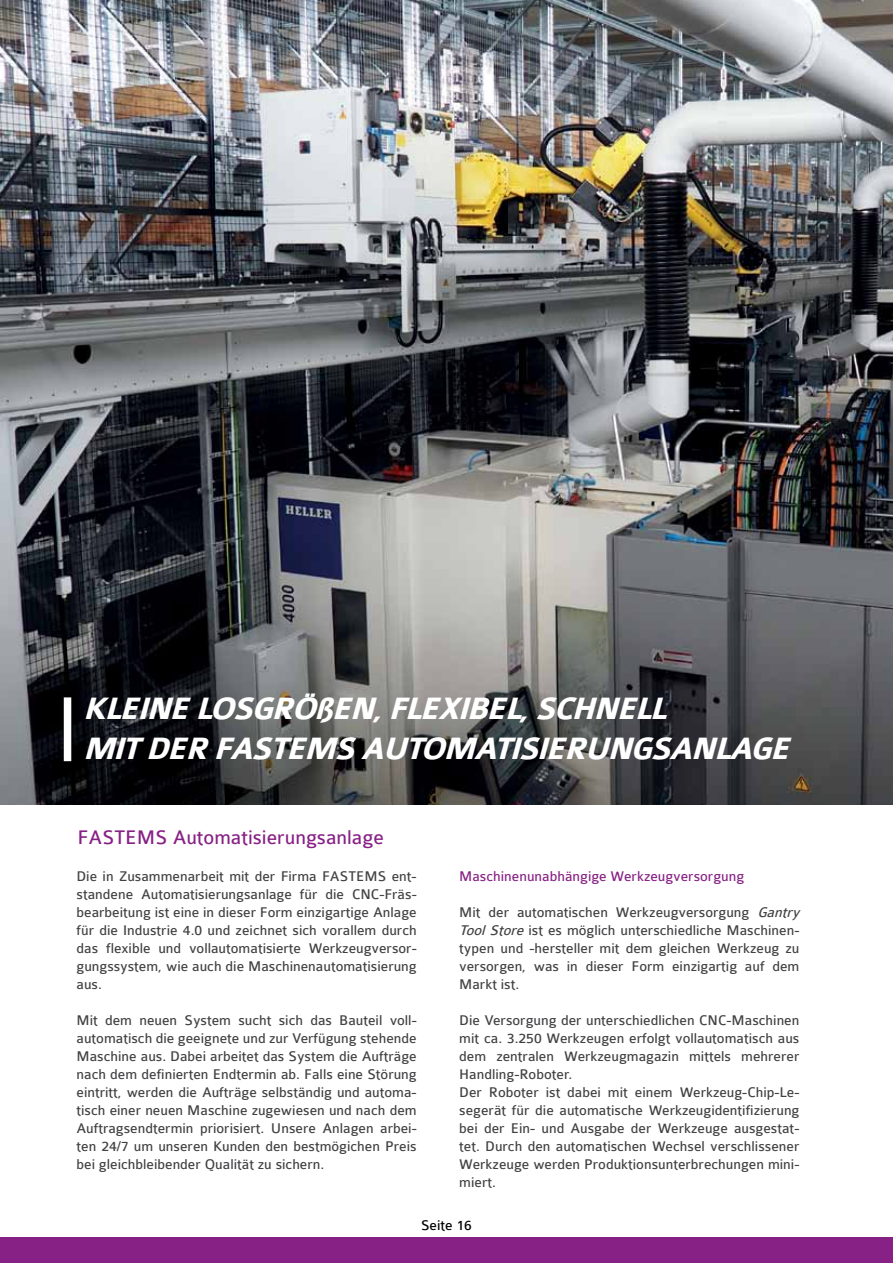
<style>
.page{position:relative;width:893px;height:1263px;background:#fff}
.page>*{position:absolute;margin:0;border:0;box-sizing:border-box;transform-origin:0 0}
.t1{font:italic 700 33px/39.6px "Colaborate";color:#fff}
.t2{font:21px "Colaborate";color:#872185}
.t3{font:15px/18px "Colaborate";color:#414042;text-align:justify}
.t4{font:15px "Colaborate";color:#872185}
.t5{font:15px "Colaborate";color:#000}
.s1{font-style:italic}
</style>
<div class="page">
<img style="left:0;top:0;width:893px;height:805px">
<div style="left:0;top:1237px;width:893px;height:26px;background:#872185"></div>
<div style="left:64px;top:697px;width:7px;height:64px;background:#fff"></div>
<h1 class="t1" style="left:83px;top:690px;width:718px">KLEINELOSGRÖßEN,FLEXIBEL,SCHNELL<br>MITDERFASTEMSAUTOMATISIERUNGSANLAGE</h1>
<h2 class="t2" style="left:78px;top:827px;width:308px">FASTEMS Automatisierungsanlage</h2>
<p class="t3" style="left:77px;top:867px;width:342px">Die in Zusammenarbeit mit der Firma FASTEMS ent&shy;standene Automatisierungsanlage für die CNC-Fräs&shy;bearbeitung ist eine in dieser Form einzigartige Anlage für die Industrie 4.0 und zeichnet sich vorallem durch das flexible und vollautomatisierte Werkzeugversor&shy;gungssystem, wie auch die Maschinenautomatisierung aus.</p>
<p class="t3" style="left:77px;top:1011px;width:342px">Mit dem neuen System sucht sich das Bauteil voll&shy;automatisch die geeignete und zur Verfügung stehende Maschine aus. Dabei arbeitet das System die Aufträge nach dem definierten Endtermin ab. Falls eine Störung eintritt, werden die Aufträge selbständig und automa&shy;tisch einer neuen Maschine zugewiesen und nach dem Auftragsendtermin priorisiert. Unsere Anlagen arbei&shy;ten 24/7 um unseren Kunden den bestmögichen Preis bei gleichbleibender Qualität zu sichern.</p>
<p class="t4" style="left:459px;top:868px;width:286px">Maschinenunabhängige Werkzeugversorgung</p>
<p class="t3" style="left:459px;top:903px;width:346px;text-align:left">Mit der automatischen Werkzeugversorgung <span class="s1">Gantry ToolStore</span>ist es möglich unterschiedliche Maschinen&shy;typen und -hersteller mit dem gleichen Werkzeug zu versorgen, was in dieser Form einzigartig auf dem Markt ist.</p>
<p class="t3" style="left:459px;top:1011px;width:342px;text-align:left">Die Versorgung der unterschiedlichen CNC-Maschinen mit ca. 3.250 Werkzeugen erfolgt vollautomatisch aus dem zentralen Werkzeugmagazin mittels mehrerer Handling-Roboter.<br>Der Roboter ist dabei mit einem Werkzeug-Chip-Le&shy;segerät für die automatische Werkzeugidentifizierung bei der Ein- und Ausgabe der Werkzeuge ausgestat&shy;tet. Durch den automatischen Wechsel verschlissener Werkzeuge werden Produktionsunterbrechungen mini&shy;miert.</p>
<p class="t5" style="left:421px;top:1218px;width:52px">Seite 16</p>
</div>
